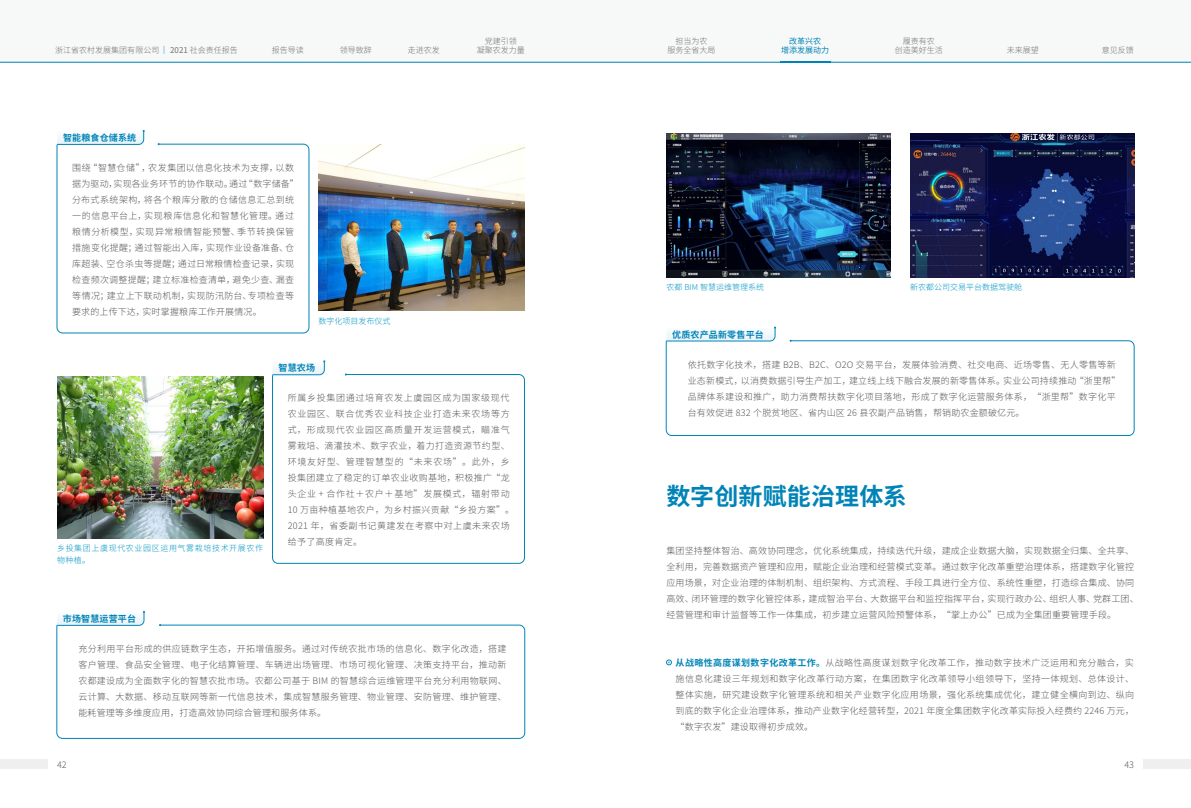
<style>
.page{position:relative;width:1191px;height:808px;background:#fff}
.page>*{position:absolute;margin:0;border:0;box-sizing:border-box;transform-origin:0 0}
.t1{font:700 24px "Source Han Sans CN";letter-spacing:.005em;color:#0084b7}
.t2{font:300 9px/16px "Source Han Sans CN";letter-spacing:.025em;color:#595757}
.t3{font:300 9px/16px "Source Han Sans CN";letter-spacing:.075em;color:#595757}
.t4{font:700 9px "Source Han Sans CN";letter-spacing:.02em;color:#0084b7}
.t5{font:300 8px/9.6px "Source Han Sans CN";color:#727171;text-align:center}
.t6{font:300 8px "Source Han Sans CN";color:#0096c3}
.t7{font:300 8px/12px "Source Han Sans CN";letter-spacing:.075em;color:#0096c3}
.t8{font:8px/9.6px "Source Han Sans CN";color:#0084b7;text-align:center}
.s1{font-weight:700;color:#0084b7}
.s2{font-weight:400}
</style>
<div class="page">
<div style="left:0;top:0;width:1191px;height:62px;background:#f7f8f8"></div>
<hr style="left:780px;top:61px;width:50px;height:1px;background:#0084b7">
<hr style="left:0;top:62px;width:1191px;height:1px;background:#0084b7">
<div style="left:0;top:760px;width:48px;height:9px;background:#efefef"></div>
<div style="left:1142px;top:760px;width:49px;height:9px;background:#efefef"></div>
<img style="left:318px;top:145px;width:206px;height:165px">
<img style="left:57px;top:377px;width:206px;height:162px">
<img style="left:666px;top:133px;width:224px;height:144px">
<img style="left:910px;top:133px;width:224px;height:144px">
<svg style="left:666px;top:660px;width:5px;height:5px"></svg>
<svg style="left:57px;top:130px;width:87px;height:14px"></svg>
<svg style="left:272px;top:361px;width:53px;height:13px"></svg>
<svg style="left:57px;top:144px;width:252px;height:189px"></svg>
<svg style="left:272px;top:374px;width:253px;height:190px"></svg>
<svg style="left:56px;top:611px;width:89px;height:15px"></svg>
<svg style="left:57px;top:625px;width:468px;height:114px"></svg>
<svg style="left:666px;top:327px;width:109px;height:13px"></svg>
<svg style="left:666px;top:340px;width:468px;height:96px"></svg>
<p class="t5" style="left:272px;top:46px;width:33px">报告导读</p>
<p class="t5" style="left:340px;top:46px;width:33px">领导致辞</p>
<p class="t5" style="left:408px;top:46px;width:33px">走进农发</p>
<p class="t5" style="left:477px;top:36px;width:49px">党建引领<br>凝聚农发力量</p>
<p class="t5" style="left:667px;top:36px;width:49px">担当为农<br>服务全省大局</p>
<p class="t8" style="left:781px;top:36px;width:49px">改革兴农<br>增添发展动力</p>
<p class="t5" style="left:903px;top:36px;width:33px">履责有农</p>
<p class="t5" style="left:55px;top:46px;width:184px">浙江省农村发展集团有限公司<span class="s1">｜</span> <span class="s2">2021</span> 社会责任报告</p>
<p class="t5" style="left:895px;top:46px;width:49px">创造美好生活</p>
<p class="t5" style="left:1007px;top:46px;width:33px">未来展望</p>
<p class="t5" style="left:1101px;top:46px;width:33px">意见反馈</p>
<p class="t4" style="left:63px;top:133px;width:75px">智能粮食仓储系统</p>
<p class="t2" style="left:72px;top:160px;width:228px">围绕“智慧仓储”，农发集团以信息化技术为支撑，以数据为驱动，实现各业务环节的协作联动。通过“数字储备”分布式系统架构，将各个粮库分散的仓储信息汇总到统一的信息平台上，实现粮库信息化和智慧化管理。通过粮情分析模型，实现异常粮情智能预警、季节转换保管措施变化提醒；通过智能出入库，实现作业设备准备、仓库超装、空仓杀虫等提醒；通过日常粮情检查记录，实现检查频次调整提醒；建立标准检查清单，避免少查、漏查等情况；建立上下联动机制，实现防汛防台、专项检查等要求的上传下达，实时掌握粮库工作开展情况。</p>
<p class="t6" style="left:318px;top:316px;width:73px">数字化项目发布仪式</p>
<p class="t7" style="left:57px;top:543px;width:207px">乡投集团上虞现代农业园区运用气雾栽培技术开展农作物种植。</p>
<p class="t4" style="left:278px;top:363px;width:38px">智慧农场</p>
<p class="t3" style="left:288px;top:390px;width:228px">所属乡投集团通过培育农发上虞园区成为国家级现代农业园区、联合优秀农业科技企业打造未来农场等方式，形成现代农业园区高质量开发运营模式，瞄准气雾栽培、滴灌技术、数字农业，着力打造资源节约型、环境友好型、管理智慧型的“未来农场”。此外，乡投集团建立了稳定的订单农业收购基地，积极推广“龙头企业 + 合作社＋农户＋基地”发展模式，辐射带动<br>10 万亩种植基地农户，为乡村振兴贡献“乡投方案”。<br>2021 年，省委副书记黄建发在考察中对上虞未来农场给予了高度肯定。</p>
<p class="t4" style="left:63px;top:613px;width:75px">市场智慧运营平台</p>
<p class="t2" style="left:78px;top:641px;width:430px;text-align:justify">充分利用平台形成的供应链数字生态，开拓增值服务。通过对传统农批市场的信息化、数字化改造，搭建客户管理、食品安全管理、电子化结算管理、车辆进出场管理、市场可视化管理、决策支持平台，推动新农都建设成为全面数字化的智慧农批市场。农都公司基于 BIM 的智慧综合运维管理平台充分利用物联网、云计算、大数据、移动互联网等新一代信息技术，集成智慧服务管理、物业管理、安防管理、维护管理、能耗管理等多维度应用，打造高效协同综合管理和服务体系。</p>
<p class="t6" style="left:666px;top:282px;width:99px">农都 BIM 智慧运维管理系统</p>
<p class="t6" style="left:910px;top:282px;width:113px">新农都公司交易平台数据驾驶舱</p>
<p class="t4" style="left:672px;top:329px;width:93px">优质农产品新零售平台</p>
<p class="t2" style="left:688px;top:356px;width:434px">依托数字化技术，搭建 B2B、B2C、O2O 交易平台，发展体验消费、社交电商、近场零售、无人零售等新业态新模式，以消费数据引导生产加工，建立线上线下融合发展的新零售体系。实业公司持续推动“浙里帮”品牌体系建设和推广，助力消费帮扶数字化项目落地，形成了数字化运营服务体系，“浙里帮”数字化平台有效促进 832 个脱贫地区、省内山区 26 县农副产品销售，帮销助农金额破亿元。</p>
<h1 class="t1" style="left:666px;top:482px;width:242px">数字创新赋能治理体系</h1>
<p class="t2" style="left:666px;top:543px;width:474px">集团坚持整体智治、高效协同理念，优化系统集成，持续迭代升级，建成企业数据大脑，实现数据全归集、全共享、全利用，完善数据资产管理和应用，赋能企业治理和经营模式变革。通过数字化改革重塑治理体系，搭建数字化管控应用场景，对企业治理的体制机制、组织架构、方式流程、手段工具进行全方位、系统性重塑，打造综合集成、协同高效、闭环管理的数字化管控体系，建成智治平台、大数据平台和监控指挥平台，实现行政办公、组织人事、党群工团、经营管理和审计监督等工作一体集成，初步建立运营风险预警体系，“掌上办公”已成为全集团重要管理手段。</p>
<p class="t2" style="left:675px;top:655px;width:460px;text-align:justify"><span class="s1">从战略性高度谋划数字化改革工作。</span>从战略性高度谋划数字化改革工作，推动数字技术广泛运用和充分融合，实施信息化建设三年规划和数字化改革行动方案，在集团数字化改革领导小组领导下，坚持一体规划、总体设计、整体实施，研究建设数字化管理系统和相关产业数字化应用场景，强化系统集成优化，建立健全横向到边、纵向到底的数字化企业治理体系，推动产业数字化经营转型，2021 年度全集团数字化改革实际投入经费约 2246 万元，“数字农发”建设取得初步成效。</p>
<p class="t2" style="left:57px;top:756px;width:11px">42</p>
<p class="t2" style="left:1124px;top:756px;width:11px">43</p>
</div>
